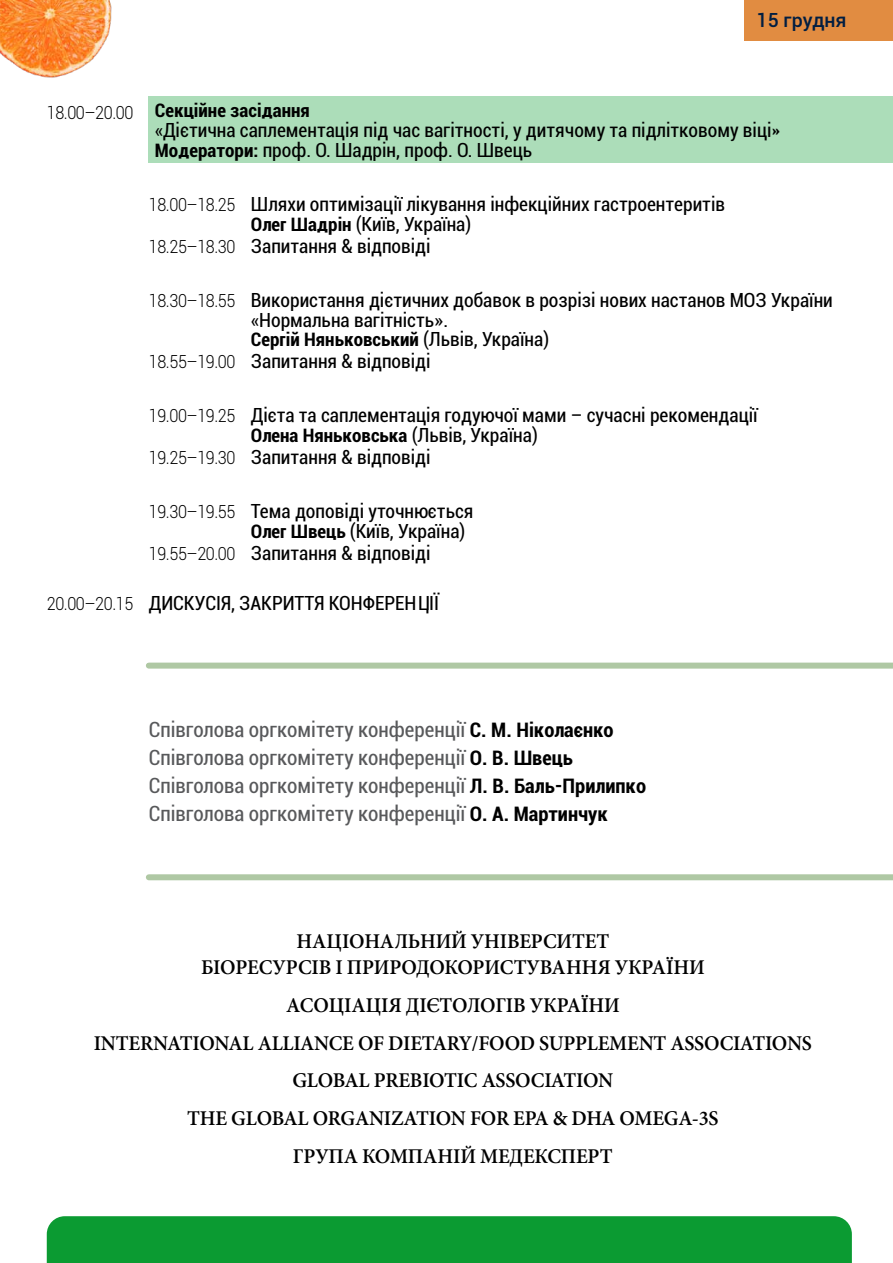
<style>
.page{position:relative;width:893px;height:1263px;background:#fff}
.page>*{position:absolute;margin:0;border:0;box-sizing:border-box;transform-origin:0 0}
.t1{font:600 21px/38px "Minion Pro";letter-spacing:-.01em;color:#000;text-align:center}
.t2{font:condensed 21px/28px "Roboto";color:#58595b}
.t3{font:condensed 19.5px/20px "Roboto";color:#000}
.t4{font:500 19.5px "Roboto";color:#011e41}
.s1{font-weight:300;font-stretch:normal;font-size:18px}
.s2{font-weight:700}
.s3{font-stretch:normal}
.s4{font-weight:700;color:#000}
</style>
<div class="page">
<div style="left:744px;top:0;width:149px;height:40px;background:#e18c41"></div>
<img style="left:0;top:0;width:112px;height:78px">
<div style="left:47px;top:1216px;width:805px;height:47px;background:#0b9b32"></div>
<div style="left:149px;top:97px;width:744px;height:66px;background:#acddb9"></div>
<div style="left:149px;top:663px;width:744px;height:6px;background:#afc8a4"></div>
<div style="left:149px;top:874px;width:744px;height:6px;background:#afc8a4"></div>
<p class="t4" style="left:757px;top:7px;width:92px">15 грудня</p>
<p class="t3" style="left:155px;top:100px;width:626px;text-indent:-108px"><span class="s1">18.00–20.00</span> <span class="s2">Секційне засідання<br></span>«Дієтична саплементація під час вагітності, у дитячому та підлітковому віці»<br><span class="s2">Модератори:</span> проф. О. Шадрін, проф. О. Швець</p>
<p class="t3" style="left:251px;top:193px;width:476px;text-indent:-102px"><span class="s1">18.00–18.25</span> Шляхи оптимізації лікування інфекційних гастроентеритів<br><span class="s2">Олег Шадрін</span> (Київ, Україна)</p>
<p class="t3" style="left:149px;top:235px;width:283px"><span class="s1">18.25–18.30</span> Запитання &amp; відповіді</p>
<p class="t3" style="left:251px;top:289px;width:583px;text-indent:-102px"><span class="s1">18.30–18.55</span> Використання дієтичних добавок в розрізі нових настанов МОЗ України «Нормальна вагітність<span class="s3">»</span>.<br><span class="s2">Сергій Няньковський</span> (Львів, Україна)</p>
<p class="t3" style="left:149px;top:351px;width:283px"><span class="s1">18.55–19.00</span> Запитання &amp; відповіді</p>
<p class="t3" style="left:251px;top:405px;width:508px;text-indent:-102px"><span class="s1">19.00–19.25</span> Дієта та саплементація годуючої мами – сучасні рекомендації<br><span class="s2">Олена Няньковська</span> (Львів, Україна)</p>
<p class="t3" style="left:149px;top:447px;width:283px"><span class="s1">19.25–19.30</span> Запитання &amp; відповіді</p>
<p class="t3" style="left:251px;top:501px;width:224px;text-indent:-102px"><span class="s1">19.30–19.55</span> Тема доповіді уточнюється<br><span class="s2">Олег Швець</span> (Київ, Україна)</p>
<p class="t3" style="left:149px;top:542px;width:283px"><span class="s1">19.55–20.00</span> Запитання &amp; відповіді</p>
<p class="t3" style="left:47px;top:592px;width:394px"><span class="s1">20.00–20.15</span> ДИСКУСІЯ, ЗАКРИТТЯ КОНФЕРЕНЦІЇ</p>
<p class="t2" style="left:149px;top:715px;width:499px">Співголова оргкомітету конференції <span class="s4">С. М. Ніколаєнко </span>Співголова оргкомітету конференції <span class="s4">О. В. Швець </span>Співголова оргкомітету конференції <span class="s4">Л. В. Баль-Прилипко </span>Співголова оргкомітету конференції <span class="s4">О. А. Мартинчук</span></p>
<p class="t1" style="left:201px;top:929px;width:505px;line-height:25.2px">НАЦІОНАЛЬНИЙ УНІВЕРСИТЕТ<br>БІОРЕСУРСІВ І ПРИРОДОКОРИСТУВАННЯ УКРАЇНИ</p>
<p class="t1" style="left:94px;top:986px;width:720px">АСОЦІАЦІЯ ДІЄТОЛОГІВ УКРАЇНИ<br>INTERNATIONAL ALLIANCE OF DIETARY/FOOD SUPPLEMENT ASSOCIATIONS GLOBAL PREBIOTIC ASSOCIATION<br>THE GLOBAL ORGANIZATION FOR EPA &amp; DHA OMEGA-3S<br>ГРУПА КОМПАНІЙ МЕДЕКСПЕРТ</p>
</div>
